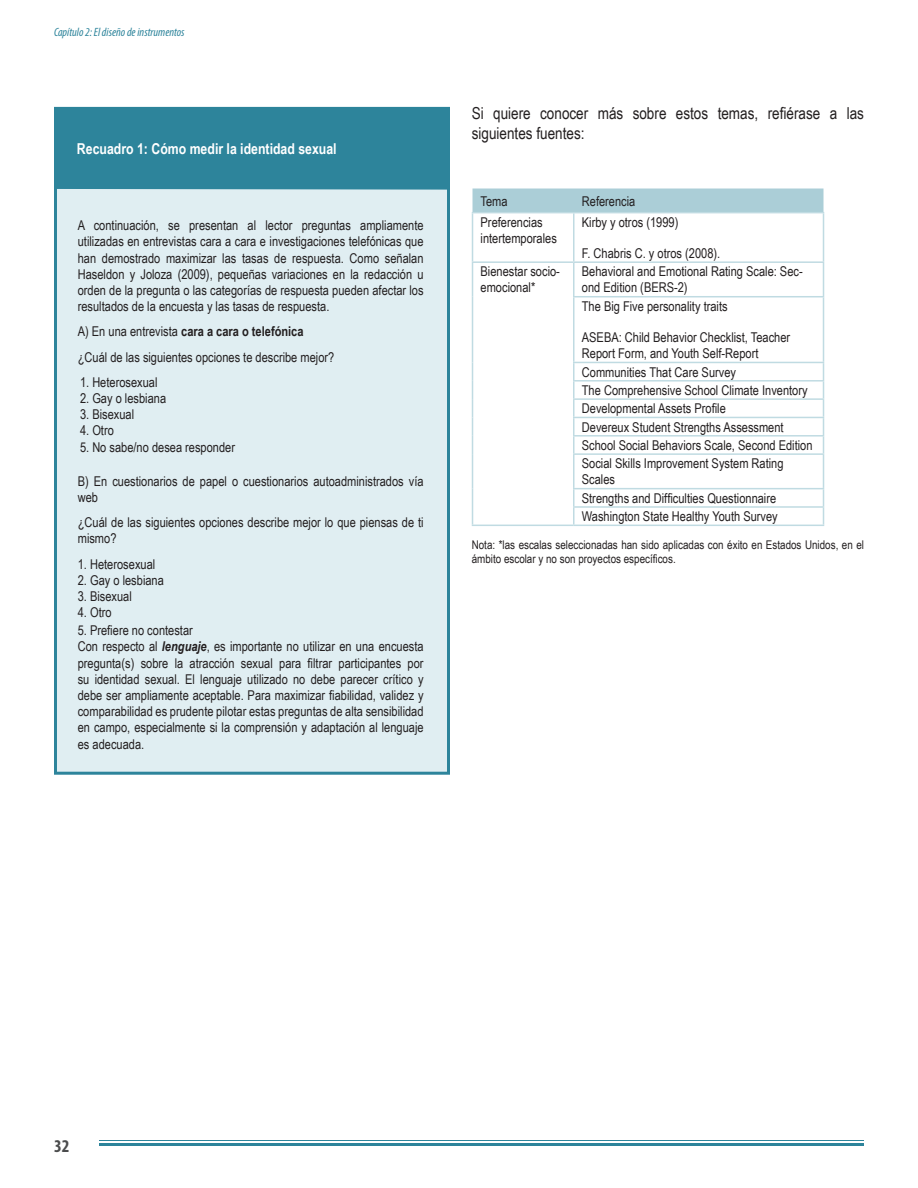
<style>
.page{position:relative;width:918px;height:1188px;background:#fff}
.page>*{position:absolute;margin:0;border:0;box-sizing:border-box;transform-origin:0 0}
.t1{font:700 condensed 18px "Myriad Pro";color:#4b4c4d}
.t2{font:16.5px/19.8px "Arial Narrow";color:#231f20}
.t3{font:700 15px "Arial Narrow";color:#fff}
.t4{font:13.5px/16.2px "Arial Narrow";color:#231f20}
.t5{font:12px/14.4px "Arial Narrow";color:#231f20}
.t6{font:italic condensed 12px "Myriad Pro";color:#2d849b}
.s1{font-weight:700}
.s2{font-weight:700;font-style:italic}
</style>
<div class="page">
<hr style="left:99px;top:1140px;width:765px;height:1px;background:#2d849b">
<hr style="left:99px;top:1143px;width:765px;height:3px;background:#2d849b">
<div style="left:54px;top:106px;width:396px;height:669px;background:#e0eef2"></div>
<div style="left:57px;top:109px;width:390px;height:81px;background:#2d849b"></div>
<div style="left:473px;top:189px;width:351px;height:23px;background:#abced7"></div>
<hr style="left:573px;top:213px;width:2px;height:48px;background:#c0dbe2">
<hr style="left:472px;top:261px;width:102px;height:2px;background:#c0dbe2">
<hr style="left:574px;top:261px;width:250px;height:2px;background:#c0dbe2">
<hr style="left:573px;top:263px;width:2px;height:33px;background:#c0dbe2">
<hr style="left:573px;top:296px;width:251px;height:1px;background:#c0dbe2">
<hr style="left:573px;top:297px;width:2px;height:65px;background:#c0dbe2">
<hr style="left:573px;top:362px;width:251px;height:1px;background:#c0dbe2">
<hr style="left:573px;top:380px;width:251px;height:2px;background:#c0dbe2">
<hr style="left:573px;top:398px;width:251px;height:2px;background:#c0dbe2">
<hr style="left:573px;top:417px;width:251px;height:1px;background:#c0dbe2">
<hr style="left:573px;top:435px;width:251px;height:2px;background:#c0dbe2">
<svg style="left:573px;top:363px;width:2px;height:90px"></svg>
<hr style="left:573px;top:453px;width:251px;height:2px;background:#c0dbe2">
<hr style="left:573px;top:455px;width:2px;height:33px;background:#c0dbe2">
<hr style="left:573px;top:488px;width:251px;height:1px;background:#c0dbe2">
<hr style="left:573px;top:506px;width:251px;height:2px;background:#c0dbe2">
<svg style="left:573px;top:489px;width:2px;height:36px"></svg>
<hr style="left:472px;top:212px;width:102px;height:1px;background:#c0dbe2">
<hr style="left:472px;top:213px;width:1px;height:48px;background:#c0dbe2">
<hr style="left:574px;top:212px;width:250px;height:1px;background:#c0dbe2">
<hr style="left:823px;top:213px;width:1px;height:48px;background:#c0dbe2">
<hr style="left:472px;top:263px;width:1px;height:34px;background:#c0dbe2">
<hr style="left:823px;top:263px;width:1px;height:33px;background:#c0dbe2">
<hr style="left:472px;top:297px;width:1px;height:65px;background:#c0dbe2">
<hr style="left:823px;top:297px;width:1px;height:65px;background:#c0dbe2">
<svg style="left:472px;top:362px;width:1px;height:92px"></svg>
<svg style="left:823px;top:363px;width:1px;height:90px"></svg>
<hr style="left:472px;top:454px;width:1px;height:35px;background:#c0dbe2">
<hr style="left:823px;top:455px;width:1px;height:33px;background:#c0dbe2">
<svg style="left:472px;top:489px;width:1px;height:36px"></svg>
<svg style="left:823px;top:489px;width:1px;height:36px"></svg>
<hr style="left:472px;top:525px;width:102px;height:1px;background:#c0dbe2">
<hr style="left:574px;top:525px;width:250px;height:1px;background:#c0dbe2">
<p class="t6" style="left:54px;top:25px;width:132px">Capítulo 2: El diseño de instrumentos</p>
<p class="t3" style="left:77px;top:137px;width:261px">Recuadro 1: Cómo medir la identidad sexual</p>
<p class="t4" style="left:78px;top:217px;width:347px;text-align:justify">A continuación, se presentan al lector preguntas ampliamente utilizadas en entrevistas cara a cara e investigaciones telefónicas que han demostrado maximizar las tasas de respuesta. Como señalan Haseldon y Joloza (2009), pequeñas variaciones en la redacción u orden de la pregunta o las categorías de respuesta pueden afectar los resultados de la encuesta y las tasas de respuesta.</p>
<p class="t4" style="left:78px;top:319px;width:258px;line-height:25.2px">A) En una entrevista <span class="s1">cara a cara o telefónica </span>¿Cuál de las siguientes opciones te describe mejor?</p>
<p class="t4" style="left:80px;top:373px;width:79px">1. Heterosexual</p>
<p class="t4" style="left:80px;top:390px;width:88px">2. Gay o lesbiana</p>
<p class="t4" style="left:80px;top:406px;width:56px">3. Bisexual</p>
<p class="t4" style="left:80px;top:422px;width:35px">4. Otro</p>
<p class="t4" style="left:80px;top:438px;width:157px">5. No sabe/no desea responder</p>
<p class="t4" style="left:78px;top:472px;width:347px">B) En cuestionarios de papel o cuestionarios autoadministrados vía web</p>
<p class="t4" style="left:78px;top:514px;width:347px">¿Cuál de las siguientes opciones describe mejor lo que piensas de ti mismo?</p>
<p class="t4" style="left:78px;top:555px;width:79px">1. Heterosexual</p>
<p class="t4" style="left:78px;top:571px;width:88px">2. Gay o lesbiana</p>
<p class="t4" style="left:78px;top:588px;width:56px">3. Bisexual</p>
<p class="t4" style="left:78px;top:604px;width:35px">4. Otro</p>
<p class="t4" style="left:78px;top:622px;width:347px">5. Prefiere no contestar<br>Con respecto al <span class="s2">lenguaje</span>, es importante no utilizar en una encuesta pregunta(s) sobre la atracción sexual para filtrar participantes por su identidad sexual. El lenguaje utilizado no debe parecer crítico y debe ser ampliamente aceptable. Para maximizar fiabilidad, validez y comparabilidad es prudente pilotar estas preguntas de alta sensibilidad en campo, especialmente si la comprensión y adaptación al lenguaje es adecuada.</p>
<p class="t2" style="left:472px;top:103px;width:394px">Si quiere conocer más sobre estos temas, refiérase a las siguientes fuentes:</p>
<p class="t4" style="left:481px;top:192px;width:29px">Tema</p>
<p class="t4" style="left:582px;top:192px;width:55px">Referencia</p>
<p class="t4" style="left:481px;top:213px;width:78px">Preferencias intertemporales</p>
<p class="t4" style="left:582px;top:213px;width:98px">Kirby y otros (1999)</p>
<p class="t4" style="left:582px;top:245px;width:140px">F. Chabris C. y otros (2008).</p>
<p class="t4" style="left:481px;top:263px;width:81px">Bienestar socio&shy;emocional*</p>
<p class="t4" style="left:582px;top:263px;width:222px">Behavioral and Emotional Rating Scale: Sec&shy;ond Edition (BERS-2)</p>
<p class="t4" style="left:582px;top:297px;width:147px">The Big Five personality traits</p>
<p class="t4" style="left:582px;top:329px;width:210px">ASEBA: Child Behavior Checklist, Teacher<br>Report Form, and Youth Self-Report</p>
<p class="t4" style="left:582px;top:362px;width:232px;line-height:18.3px">Communities That Care Survey<br>The Comprehensive School Climate Inventory Developmental Assets Profile<br>Devereux Student Strengths Assessment School Social Behaviors Scale, Second Edition Social Skills Improvement System Rating</p>
<p class="t4" style="left:582px;top:470px;width:197px;line-height:18.3px">Scales<br>Strengths and Difficulties Questionnaire<br>Washington State Healthy Youth Survey</p>
<p class="t5" style="left:472px;top:537px;width:394px">Nota: *las escalas seleccionadas han sido aplicadas con éxito en Estados Unidos, en el ámbito escolar y no son proyectos específicos.</p>
<h1 class="t1" style="left:54px;top:1135px;width:17px">32</h1>
</div>
